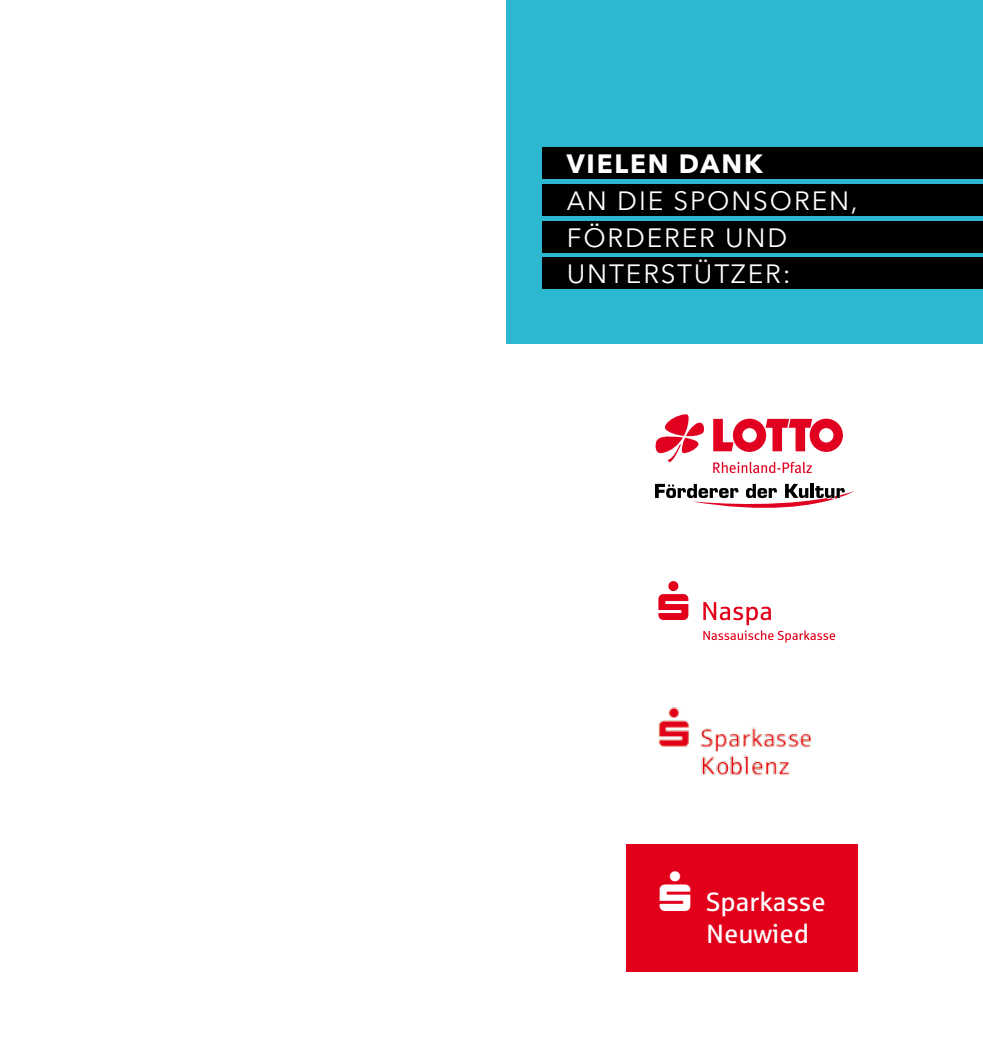
<style>
.page{position:relative;width:983px;height:1042px;background:#fff}
.page>*{position:absolute;margin:0;border:0;box-sizing:border-box;transform-origin:0 0}
.t1{font:26.43px/31.7px "Sparkasse Rg";color:#fff}
.t2{font:26.25px "Avenir Next LT Pro";color:#fff}
.t3{font:700 26.25px "Avenir Next LT Pro";letter-spacing:.07em;color:#fff}
</style>
<div class="page">
<div style="left:506px;top:0;width:476px;height:344px;background:#2db8d2"></div>
<div style="left:542px;top:148px;width:440px;height:31px;background:#000"></div>
<div style="left:542px;top:184px;width:440px;height:32px;background:#000"></div>
<div style="left:542px;top:221px;width:440px;height:32px;background:#000"></div>
<div style="left:542px;top:257px;width:440px;height:32px;background:#000"></div>
<svg style="left:658px;top:581px;width:30px;height:39px"></svg>
<svg style="left:703px;top:602px;width:131px;height:40px"></svg>
<svg style="left:713px;top:419px;width:129px;height:33px"></svg>
<svg style="left:655px;top:414px;width:49px;height:48px"></svg>
<svg style="left:713px;top:462px;width:98px;height:11px"></svg>
<svg style="left:655px;top:484px;width:199px;height:24px"></svg>
<div style="left:626px;top:844px;width:231px;height:127px;background:#e2001a"></div>
<img style="left:658px;top:707px;width:154px;height:69px">
<p class="t3" style="left:566px;top:148px;width:197px">VIELEN DANK</p>
<p class="t2" style="left:566px;top:185px;width:66px">AN DIE</p>
<p class="t2" style="left:673px;top:185px;width:37px">SPONSOREN</p>
<p class="t2" style="left:850px;top:185px;width:8px">,</p>
<p class="t2" style="left:566px;top:222px;width:37px">FÖRDERER</p>
<p class="t2" style="left:725px;top:222px;width:21px">UND</p>
<p class="t2" style="left:566px;top:258px;width:19px">UNTERSTÜTZER</p>
<p class="t2" style="left:782px;top:258px;width:9px">:</p>
<p class="t1" style="left:705px;top:885px;width:121px">Sparkasse<br>Neuwied</p>
</div>
